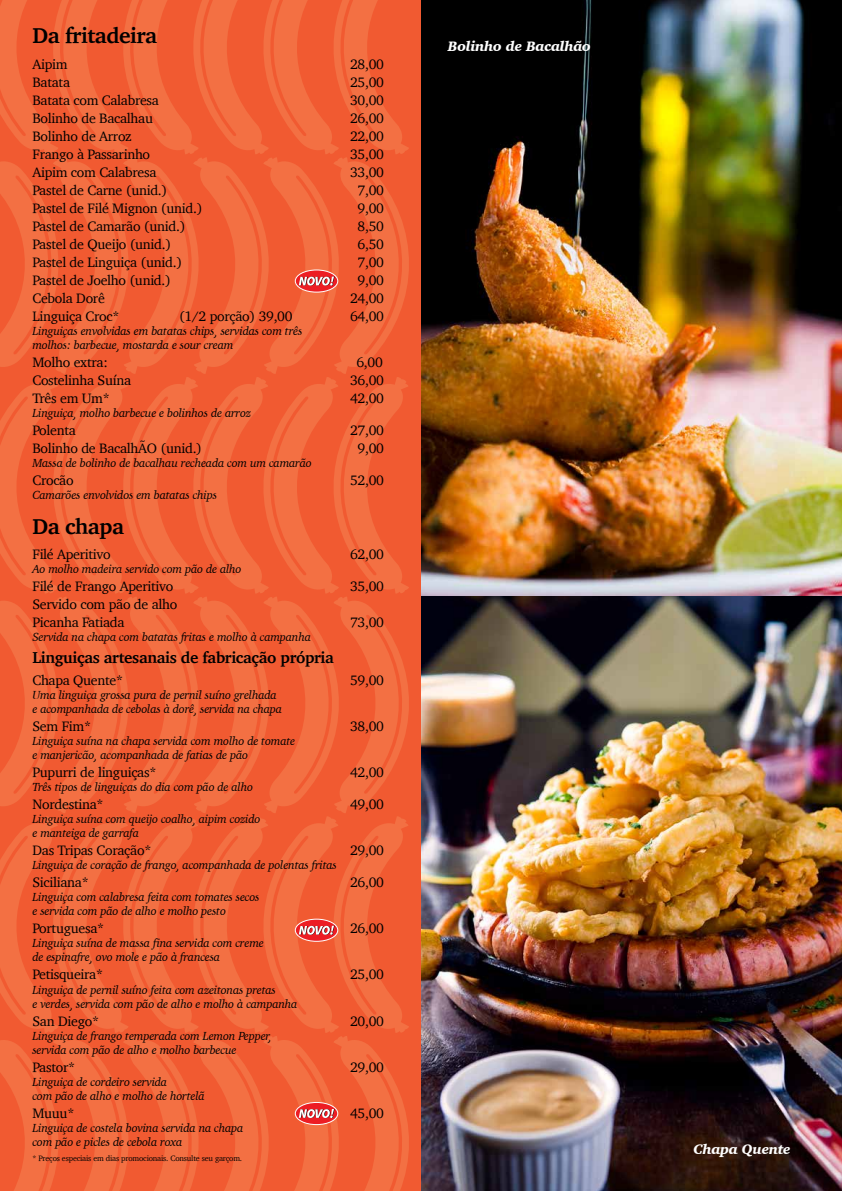
<style>
.page{position:relative;width:842px;height:1191px;background:#fff}
.page>*{position:absolute;margin:0;border:0;box-sizing:border-box;transform-origin:0 0}
.t1{font:700 22px "Charter";letter-spacing:-.02em;color:#000}
.t2{font:700 16px "Charter";letter-spacing:-.02em;color:#000}
.t3{font:14px/18px "Charter";letter-spacing:-.02em;color:#000}
.t4{font:italic 900 14px "Charter";letter-spacing:-.02em;color:#fff}
.t5{font:italic 12px/14px "Charter";letter-spacing:-.02em;color:#000}
.t6{font:8px "Charter";letter-spacing:-.02em;color:#000}
</style>
<div class="page">
<img style="left:421px;top:0;width:421px;height:1191px">
<svg style="left:0;top:0;width:421px;height:1191px;background:#f16338"></svg>
<h1 class="t1" style="left:32px;top:17px;width:126px">Da fritadeira</h1>
<p class="t3" style="left:32px;top:55px;width:37px">Aipim</p>
<p class="t3" style="left:350px;top:55px;width:35px">28,00</p>
<p class="t3" style="left:32px;top:73px;width:39px">Batata</p>
<p class="t3" style="left:350px;top:73px;width:35px">25,00</p>
<p class="t3" style="left:32px;top:91px;width:128px">Batata com Calabresa</p>
<p class="t3" style="left:350px;top:91px;width:35px">30,00</p>
<p class="t3" style="left:32px;top:109px;width:122px">Bolinho de Bacalhau</p>
<p class="t3" style="left:350px;top:109px;width:35px">26,00</p>
<p class="t3" style="left:32px;top:127px;width:101px">Bolinho de Arroz</p>
<p class="t3" style="left:350px;top:127px;width:35px">22,00</p>
<p class="t3" style="left:32px;top:145px;width:119px">Frango à Passarinho</p>
<p class="t3" style="left:350px;top:145px;width:35px">35,00</p>
<p class="t3" style="left:32px;top:163px;width:126px">Aipim com Calabresa</p>
<p class="t3" style="left:350px;top:163px;width:35px">33,00</p>
<p class="t3" style="left:32px;top:181px;width:136px">Pastel de Carne (unid.)</p>
<p class="t3" style="left:358px;top:181px;width:28px">7,00</p>
<p class="t3" style="left:32px;top:199px;width:172px">Pastel de Filé Mignon (unid.)</p>
<p class="t3" style="left:358px;top:199px;width:28px">9,00</p>
<p class="t3" style="left:32px;top:217px;width:155px">Pastel de Camarão (unid.)</p>
<p class="t3" style="left:358px;top:217px;width:28px">8,50</p>
<p class="t3" style="left:32px;top:235px;width:140px">Pastel de Queijo (unid.)</p>
<p class="t3" style="left:358px;top:235px;width:28px">6,50</p>
<p class="t3" style="left:32px;top:253px;width:151px">Pastel de Linguiça (unid.)</p>
<p class="t3" style="left:358px;top:253px;width:28px">7,00</p>
<p class="t3" style="left:32px;top:271px;width:140px">Pastel de Joelho (unid.)</p>
<p class="t3" style="left:358px;top:271px;width:28px">9,00</p>
<p class="t3" style="left:32px;top:289px;width:74px">Cebola Dorê</p>
<p class="t3" style="left:350px;top:289px;width:35px">24,00</p>
<p class="t3" style="left:32px;top:307px;width:88px">Linguiça Croc*</p>
<p class="t3" style="left:179px;top:307px;width:115px">(1/2 porção) 39,00</p>
<p class="t3" style="left:350px;top:307px;width:35px">64,00</p>
<p class="t5" style="left:32px;top:324px;width:272px">Linguiças envolvidas em batatas chips, servidas com três molhos: barbecue, mostarda e sour cream</p>
<p class="t3" style="left:32px;top:353px;width:77px">Molho extra:</p>
<p class="t3" style="left:356px;top:353px;width:28px">6,00</p>
<p class="t3" style="left:32px;top:371px;width:100px">Costelinha Suína</p>
<p class="t3" style="left:350px;top:371px;width:35px">36,00</p>
<p class="t3" style="left:32px;top:389px;width:79px">Três em Um*</p>
<p class="t3" style="left:350px;top:389px;width:35px">42,00</p>
<p class="t5" style="left:32px;top:406px;width:220px">Linguiça, molho barbecue e bolinhos de arroz</p>
<p class="t3" style="left:32px;top:421px;width:45px">Polenta</p>
<p class="t3" style="left:350px;top:421px;width:35px">27,00</p>
<p class="t3" style="left:32px;top:439px;width:171px">Bolinho de BacalhÃO (unid.)</p>
<p class="t3" style="left:358px;top:439px;width:28px">9,00</p>
<p class="t5" style="left:32px;top:456px;width:281px">Massa de bolinho de bacalhau recheada com um camarão</p>
<p class="t3" style="left:32px;top:471px;width:43px">Crocão</p>
<p class="t3" style="left:350px;top:471px;width:35px">52,00</p>
<p class="t5" style="left:32px;top:488px;width:186px">Camarões envolvidos em batatas chips</p>
<h1 class="t1" style="left:32px;top:508px;width:93px">Da chapa</h1>
<p class="t3" style="left:32px;top:545px;width:80px">Filé Aperitivo</p>
<p class="t3" style="left:350px;top:545px;width:35px">62,00</p>
<p class="t5" style="left:32px;top:562px;width:211px">Ao molho madeira servido com pão de alho</p>
<p class="t3" style="left:32px;top:577px;width:142px">Filé de Frango Aperitivo</p>
<p class="t3" style="left:350px;top:577px;width:35px">35,00</p>
<p class="t3" style="left:32px;top:595px;width:146px">Servido com pão de alho<br>Picanha Fatiada</p>
<p class="t3" style="left:350px;top:613px;width:35px">73,00</p>
<p class="t5" style="left:32px;top:630px;width:280px">Servida na chapa com batatas fritas e molho à campanha</p>
<h2 class="t2" style="left:32px;top:644px;width:303px">Linguiças artesanais de fabricação própria</h2>
<p class="t3" style="left:32px;top:671px;width:92px">Chapa Quente*</p>
<p class="t3" style="left:350px;top:671px;width:35px">59,00</p>
<p class="t5" style="left:32px;top:688px;width:251px">Uma linguiça grossa pura de pernil suíno grelhada e acompanhada de cebolas à dorê, servida na chapa</p>
<p class="t3" style="left:32px;top:717px;width:60px">Sem Fim*</p>
<p class="t3" style="left:350px;top:717px;width:35px">38,00</p>
<p class="t5" style="left:32px;top:734px;width:264px">Linguiça suína na chapa servida com molho de tomate e manjericão, acompanhada de fatias de pão</p>
<p class="t3" style="left:32px;top:763px;width:126px">Pupurri de linguiças*</p>
<p class="t3" style="left:350px;top:763px;width:35px">42,00</p>
<p class="t5" style="left:32px;top:780px;width:222px">Três tipos de linguiças do dia com pão de alho</p>
<p class="t3" style="left:32px;top:795px;width:73px">Nordestina*</p>
<p class="t3" style="left:350px;top:795px;width:35px">49,00</p>
<p class="t5" style="left:32px;top:812px;width:230px">Linguiça suína com queijo coalho, aipim cozido e manteiga de garrafa</p>
<p class="t3" style="left:32px;top:841px;width:120px">Das Tripas Coração*</p>
<p class="t3" style="left:350px;top:841px;width:35px">29,00</p>
<p class="t5" style="left:32px;top:858px;width:306px">Linguiça de coração de frango, acompanhada de polentas fritas</p>
<p class="t3" style="left:32px;top:873px;width:58px">Siciliana*</p>
<p class="t3" style="left:350px;top:873px;width:35px">26,00</p>
<p class="t5" style="left:32px;top:890px;width:229px">Linguiça com calabresa feita com tomates secos e servida com pão de alho e molho pesto</p>
<p class="t3" style="left:32px;top:919px;width:73px">Portuguesa*</p>
<p class="t3" style="left:350px;top:919px;width:35px">26,00</p>
<p class="t5" style="left:32px;top:936px;width:233px">Linguiça suína de massa fina servida com creme de espinafre, ovo mole e pão à francesa</p>
<p class="t3" style="left:32px;top:965px;width:72px">Petisqueira*</p>
<p class="t3" style="left:350px;top:965px;width:35px">25,00</p>
<p class="t5" style="left:32px;top:982px;width:267px">Linguiça de pernil suíno feita com azeitonas pretas<br>e verdes, servida com pão de alho e molho à campanha</p>
<p class="t3" style="left:32px;top:1011px;width:68px">San Diego*</p>
<p class="t3" style="left:350px;top:1011px;width:35px">20,00</p>
<p class="t5" style="left:32px;top:1028px;width:241px">Linguiça de frango temperada com Lemon Pepper, servida com pão de alho e molho barbecue</p>
<p class="t3" style="left:32px;top:1057px;width:44px">Pastor*</p>
<p class="t3" style="left:350px;top:1057px;width:35px">29,00</p>
<p class="t5" style="left:32px;top:1074px;width:174px">Linguiça de cordeiro servida<br>com pão de alho e molho de hortelã</p>
<p class="t3" style="left:32px;top:1103px;width:43px">Muuu*</p>
<p class="t3" style="left:350px;top:1103px;width:35px">45,00</p>
<p class="t5" style="left:32px;top:1120px;width:212px">Linguiça de costela bovina servida na chapa com pão e picles de cebola roxa</p>
<p class="t6" style="left:32px;top:1151px;width:211px">* Preços especiais em dias promocionais. Consulte seu garçom.</p>
<p class="t4" style="left:448px;top:38px;width:145px">Bolinho de Bacalhão</p>
<p class="t4" style="left:693px;top:1140px;width:99px">Chapa Quente</p>
</div>
